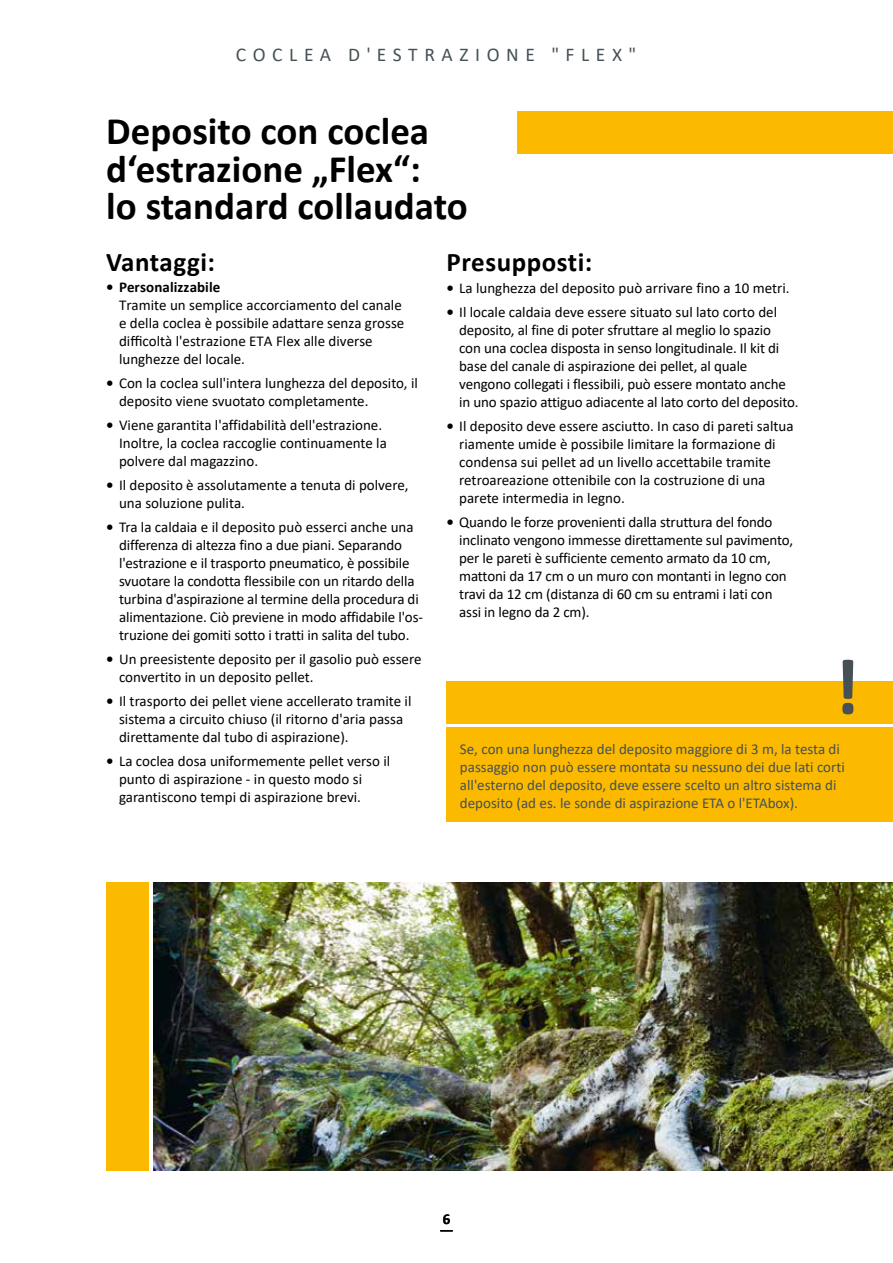
<style>
.page{position:relative;width:893px;height:1263px;background:#fff}
.page>*{position:absolute;margin:0;border:0;box-sizing:border-box;transform-origin:0 0}
.t1{font:700 80.1px "Calibri";color:#465055}
.t2{font:700 39px/37.5px "Calibri";color:#000}
.t3{font:700 27px "Calibri";letter-spacing:.02em;color:#000}
.t4{font:19.5px "Calibri";letter-spacing:.34em;color:#465055}
.t5{font:15px/18px "Calibri";letter-spacing:-.01em;color:#000}
.t6{font:15px/18px "Calibri";color:#465055}
.t7{font:700 15px "Calibri";letter-spacing:.005em;color:#000}
.s1{font-weight:700}
</style>
<div class="page">
<img style="left:153px;top:882px;width:740px;height:288px">
<div style="left:106px;top:882px;width:43px;height:288px;background:#fbba00"></div>
<div style="left:517px;top:111px;width:376px;height:42px;background:#fbba00"></div>
<div style="left:446px;top:728px;width:447px;height:94px;background:#fbba00"></div>
<div style="left:446px;top:681px;width:447px;height:42px;background:#fbba00"></div>
<h3 class="t4" style="left:236px;top:41px;width:402px">COCLEA D'ESTRAZIONE "FLEX"</h3>
<h2 class="t2" style="left:106px;top:112px;width:363px">Deposito con coclea d‘estrazione „Flex“:<br>lo standard collaudato</h2>
<h3 class="t3" style="left:106px;top:243px;width:110px">Vantaggi:</h3>
<p class="t7" style="left:106px;top:277px;width:116px">• Personalizzabile</p>
<p class="t5" style="left:119px;top:296px;width:287px">Tramite un semplice accorciamento del canale e della coclea è possibile adattare senza grosse difficoltà l'estrazione ETA Flex alle diverse lunghezze del locale.</p>
<p class="t5" style="left:119px;top:374px;width:300px;text-indent:-13px"><span class="s1">•</span> Con la coclea sull'intera lunghezza del deposito, il deposito viene svuotato completamente.</p>
<p class="t5" style="left:119px;top:416px;width:269px;text-indent:-13px"><span class="s1">•</span> Viene garantita l'affidabilità dell'estrazione.<br>Inoltre, la coclea raccoglie continuamente la polvere dal magazzino.</p>
<p class="t5" style="left:119px;top:476px;width:291px;text-indent:-13px"><span class="s1">•</span> Il deposito è assolutamente a tenuta di polvere, una soluzione pulita.</p>
<p class="t5" style="left:119px;top:518px;width:305px;text-indent:-13px"><span class="s1">•</span> Tra la caldaia e il deposito può esserci anche una differenza di altezza fino a due piani. Separando l'estrazione e il trasporto pneumatico, è possibile svuotare la condotta flessibile con un ritardo della turbina d'aspirazione al termine della procedura di alimentazione. Ciò previene in modo affidabile l'os&shy;truzione dei gomiti sotto i tratti in salita del tubo.</p>
<p class="t5" style="left:119px;top:650px;width:304px;text-indent:-13px"><span class="s1">•</span> Un preesistente deposito per il gasolio può essere convertito in un deposito pellet.</p>
<p class="t5" style="left:119px;top:692px;width:294px;text-indent:-13px"><span class="s1">•</span> Il trasporto dei pellet viene accellerato tramite il sistema a circuito chiuso (il ritorno d'aria passa direttamente dal tubo di aspirazione).</p>
<p class="t5" style="left:119px;top:752px;width:273px;text-indent:-13px"><span class="s1">•</span> La coclea dosa uniformemente pellet verso il punto di aspirazione - in questo modo si garantiscono tempi di aspirazione brevi.</p>
<h3 class="t3" style="left:446px;top:243px;width:147px">Presupposti:</h3>
<p class="t5" style="left:446px;top:278px;width:345px"><span class="s1">•</span> La lunghezza del deposito può arrivare fino a 10 metri.</p>
<p class="t5" style="left:459px;top:302px;width:341px;text-indent:-13px"><span class="s1">•</span> Il locale caldaia deve essere situato sul lato corto del deposito, al fine di poter sfruttare al meglio lo spazio<br>con una coclea disposta in senso longitudinale. Il kit di base del canale di aspirazione dei pellet, al quale vengono collegati i flessibili, può essere montato anche in uno spazio attiguo adiacente al lato corto del deposito.</p>
<p class="t5" style="left:459px;top:416px;width:336px;text-indent:-13px"><span class="s1">•</span> Il deposito deve essere asciutto. In caso di pareti saltua riamente umide è possibile limitare la formazione di condensa sui pellet ad un livello accettabile tramite retroareazione ottenibile con la costruzione di una parete intermedia in legno.</p>
<p class="t5" style="left:459px;top:512px;width:335px;text-indent:-13px"><span class="s1">•</span> Quando le forze provenienti dalla struttura del fondo inclinato vengono immesse direttamente sul pavimento, per le pareti è sufficiente cemento armato da 10 cm, mattoni da 17 cm o un muro con montanti in legno con travi da 12 cm (distanza di 60 cm su entrami i lati con assi in legno da 2 cm).</p>
<h1 class="t1" style="left:833px;top:630px;width:28px">!</h1>
<p class="t6" style="left:460px;top:739px;width:386px">Se, con una lunghezza del deposito maggiore di 3 m, la testa di passaggio non può essere montata su nessuno dei due lati corti all'esterno del deposito, deve essere scelto un altro sistema di deposito (ad es. le sonde di aspirazione ETA o l'ETAbox).</p>
<p class="t7" style="left:443px;top:1208px;width:9px">6</p>
</div>
